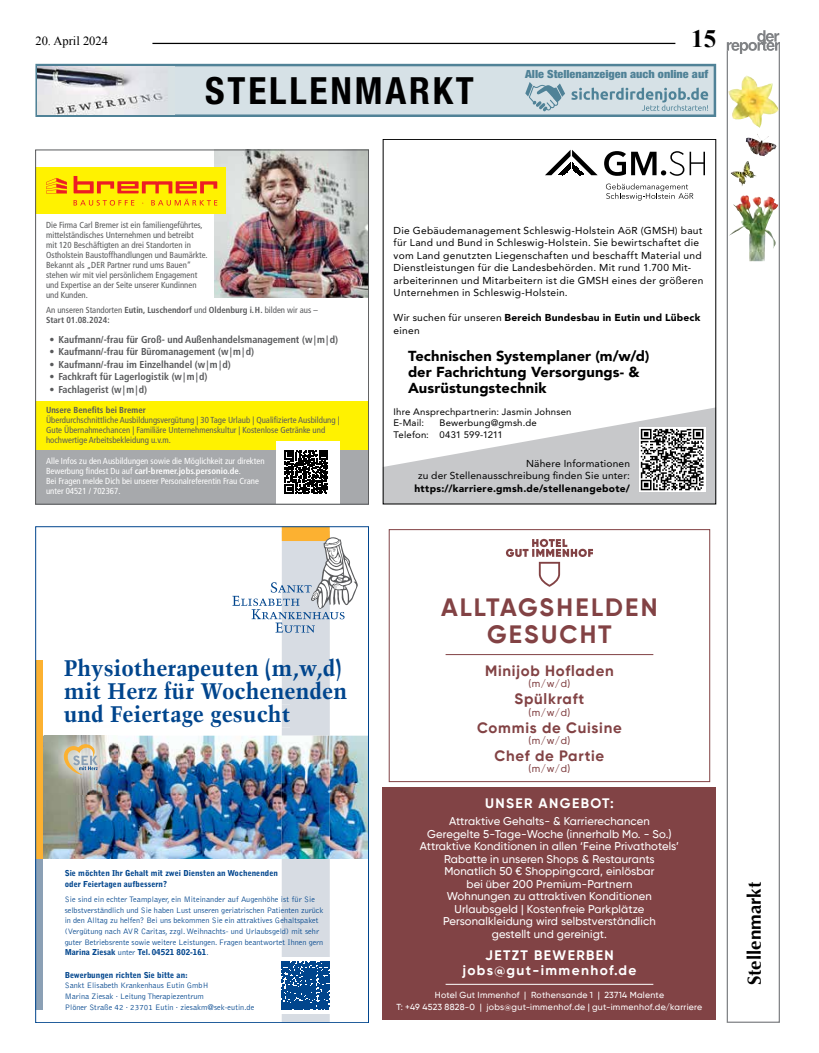
<style>
.page{position:relative;width:819px;height:1053px;background:#fff}
.page>*{position:absolute;margin:0;border:0;box-sizing:border-box;transform-origin:0 0}
.t1{font:700 condensed 37.5px "Helvetica Neue";letter-spacing:.075em;color:#000}
.t2{font:700 25px/27.5px "Gilroy";letter-spacing:.085em;color:#824244;text-align:center}
.t3{font:700 25px "Times New Roman";color:#000}
.t4{font:700 22.5px/23.1px "Trump Mediaeval LT Std";color:#00458d}
.t5{font:700 18.75px "Optima";color:#000}
.t6{font:700 15px "Gilroy";letter-spacing:.05em;color:#824244}
.t7{font:900 14.38px/16.2px "Avenir LT Pro";letter-spacing:.01em;color:#000}
.t8{font:700 13.75px/15px "Gilroy";letter-spacing:.1em;color:#fff;text-align:center}
.t9{font:12.5px "Times New Roman";color:#000}
.t10{font:500 11.25px/12.5px "Gilroy";letter-spacing:.01em;color:#fff;text-align:center}
.t11{font:900 condensed 11.25px "Helvetica Neue";color:#508297;scale:1.08 1}
.t12{font:10px/12.5px "Avenir LT Pro";letter-spacing:.025em;color:#000;text-align:right}
.t13{font:700 condensed 10px "Frutiger LT Std";color:#58595b}
.t14{font:900 10px/12.5px "Avenir LT Pro";letter-spacing:.02em;color:#000}
.t15{font:500 10px "Gilroy";color:#824244}
.t16{font:9.38px/11.2px "Avenir LT Pro";letter-spacing:.02em;color:#000}
.t17{font:condensed 8.75px/10px "Frutiger LT Std";color:#58595b}
.t18{font:condensed 8.75px/10px "Frutiger LT Std";color:#fff}
.t19{font:500 8.75px/11.9px "Gilroy";letter-spacing:.03em;color:#fff;text-align:center}
.t20{font:700 condensed 8.75px/10px "Frutiger LT Std";color:#58595b}
.t21{font:300 8.12px/10.6px "Bell Gothic Std";color:#00458d}
.t22{font:900 8.12px/10.6px "Bell Gothic Std";color:#00458d}
.s1{font-weight:400}
.s2{font-weight:700}
.s3{font-weight:900}
</style>
<div class="page">
<hr style="left:152px;top:43px;width:523px;height:1px;background:#000">
<div style="left:383px;top:787px;width:333px;height:232px;background:#814345"></div>
<div style="left:389px;top:529px;width:321px;height:253px;border:1px solid #824244"></div>
<svg style="left:506px;top:539px;width:87px;height:47px"></svg>
<hr style="left:445px;top:984px;width:208px;height:1px;background:#fff">
<hr style="left:445px;top:654px;width:208px;height:1px;background:#824244">
<svg style="left:604px;top:151px;width:101px;height:25px"></svg>
<svg style="left:545px;top:150px;width:52px;height:25px"></svg>
<svg style="left:606px;top:183px;width:87px;height:18px"></svg>
<svg style="left:383px;top:407px;width:333px;height:97px"></svg>
<svg style="left:282px;top:526px;width:48px;height:15px"></svg>
<img style="left:43px;top:735px;width:323px;height:123px">
<svg style="left:35px;top:660px;width:8px;height:198px;background:#dca33c"></svg>
<svg style="left:35px;top:858px;width:8px;height:151px"></svg>
<img style="left:232px;top:531px;width:126px;height:491px">
<img style="left:44px;top:735px;width:73px;height:59px">
<svg style="left:64px;top:744px;width:34px;height:31px"></svg>
<div style="left:35px;top:400px;width:333px;height:50px;background:#fff200"></div>
<img style="left:215px;top:152px;width:151px;height:146px">
<div style="left:35px;top:167px;width:191px;height:47px;background:#fff200"></div>
<svg style="left:74px;top:176px;width:143px;height:17px"></svg>
<svg style="left:74px;top:200px;width:60px;height:5px"></svg>
<svg style="left:151px;top:199px;width:66px;height:6px"></svg>
<svg style="left:46px;top:178px;width:21px;height:15px"></svg>
<div style="left:35px;top:450px;width:333px;height:54px;background:#a7a9ac"></div>
<div style="left:275px;top:441px;width:64px;height:63px;background:#fff"></div>
<svg style="left:285px;top:450px;width:43px;height:43px"></svg>
<div style="left:35px;top:150px;width:333px;height:354px;border:1px solid #58595b"></div>
<svg style="left:35px;top:64px;width:681px;height:53px;background:#c4d4db"></svg>
<img style="left:38px;top:66px;width:136px;height:48px">
<svg style="left:571px;top:88px;width:137px;height:23px;background:#b3c8d1"></svg>
<svg style="left:525px;top:82px;width:40px;height:29px"></svg>
<svg style="left:726px;top:54px;width:54px;height:968px"></svg>
<svg style="left:726px;top:30px;width:54px;height:24px"></svg>
<img style="left:728px;top:76px;width:35px;height:52px">
<img style="left:733px;top:195px;width:12px;height:20px">
<img style="left:746px;top:133px;width:22px;height:9px">
<img style="left:730px;top:162px;width:16px;height:21px">
<p class="t9" style="left:35px;top:32px;width:74px">20. April 2024</p>
<p class="t3" style="left:691px;top:21px;width:26px">15</p>
<p class="t1" style="left:205px;top:67px;width:270px">STELLENMARKT</p>
<p class="t11" style="left:525px;top:67px;width:171px">Alle Stellenanzeigen auch online auf</p>
<p class="t17" style="left:46px;top:220px;width:163px">Die Firma Carl Bremer ist ein familiengeführtes, mittelständisches Unternehmen und betreibt<br>mit 120 Beschäftigten an drei Standorten in Ostholstein Baustoffhandlungen und Baumärkte.<br>Bekannt als „DER Partner rund ums Bauen“ stehen wir mit viel persönlichem Engagement und Expertise an der Seite unserer Kundinnen und Kunden.</p>
<p class="t20" style="left:46px;top:305px;width:273px"><span class="s1">An unseren Standorten</span> Eutin, Luschendorf <span class="s1">und</span> Oldenburg i. H. <span class="s1">bilden wir aus –<br></span>Start 01.08.2024:</p>
<p class="t13" style="left:50px;top:333px;width:290px"><span class="s1">•</span> Kaufmann/-frau für Groß- und Außenhandelsmanagement (w | m | d)</p>
<p class="t13" style="left:50px;top:346px;width:206px">• Kaufmann/-frau für Büromanagement (w | m | d)</p>
<p class="t13" style="left:50px;top:358px;width:183px">• Kaufmann/-frau im Einzelhandel (w | m | d)</p>
<p class="t13" style="left:50px;top:371px;width:159px">• Fachkraft für Lagerlogistik (w | m | d)</p>
<p class="t13" style="left:50px;top:383px;width:99px">• Fachlagerist (w | m | d)</p>
<p class="t17" style="left:46px;top:405px;width:295px"><span class="s2">Unsere Benefits bei Bremer<br></span>Überdurchschnittliche Ausbildungsvergütung | 30 Tage Urlaub | Qualifizierte Ausbildung | Gute Übernahmechancen | Familiäre Unternehmenskultur | Kostenlose Getränke und hochwertige Arbeitsbekleidung u.v.m.</p>
<p class="t18" style="left:46px;top:455px;width:220px">Alle Infos zu den Ausbildungen sowie die Möglichkeit zur direkten Bewerbung findest Du auf <span class="s2">carl-bremer.jobs.personio.de</span>.<br>Bei Fragen melde Dich bei unserer Personalreferentin Frau Crane unter 04521 / 702367.</p>
<p class="t4" style="left:64px;top:656px;width:285px">Physiotherapeuten (m,w,d) mit Herz für Wochenenden und Feiertage gesucht</p>
<p class="t22" style="left:65px;top:867px;width:215px">Sie möchten Ihr Gehalt mit zwei Diensten an Wochenenden oder Feiertagen aufbessern?</p>
<p class="t21" style="left:65px;top:894px;width:260px">Sie sind ein echter Teamplayer, ein Miteinander auf Augenhöhe ist für Sie selbstverständlich und Sie haben Lust unseren geriatrischen Patienten zurück in den Alltag zu helfen? Bei uns bekommen Sie ein attraktives Gehaltspaket (Vergütung nach AVR Caritas, zzgl. Weihnachts- und Urlaubsgeld) mit sehr guter Betriebsrente sowie weitere Leistungen. Fragen beantwortet Ihnen gern <span class="s3">Marina Ziesak</span> unter <span class="s3">Tel. 04521 802-161</span>.</p>
<p class="t21" style="left:65px;top:969px;width:191px"><span class="s3">Bewerbungen richten Sie bitte an:<br></span>Sankt Elisabeth Krankenhaus Eutin GmbH<br>Marina Ziesak · Leitung Therapiezentrum<br>Plöner Straße 42 · 23701 Eutin · ziesakm@sek-eutin.de</p>
<p class="t12" style="left:393px;top:224px;width:311px;text-align:left">Die Gebäudemanagement Schleswig-Holstein AöR (GMSH) baut für Land und Bund in Schleswig-Holstein. Sie bewirtschaftet die vom Land genutzten Liegenschaften und beschafft Material und Dienstleistungen für die Landesbehörden. Mit rund 1.700 Mit&shy;arbeiterinnen und Mitarbeitern ist die GMSH eines der größeren Unternehmen in Schleswig-Holstein.</p>
<p class="t14" style="left:393px;top:311px;width:308px"><span class="s1">Wir suchen für unseren</span> Bereich Bundesbau in Eutin und Lübeck <span class="s1">einen</span></p>
<p class="t7" style="left:408px;top:347px;width:243px">Technischen Systemplaner (m/w/d) der Fachrichtung Versorgungs- &amp;<br>Ausrüstungstechnik</p>
<p class="t16" style="left:393px;top:406px;width:179px">Ihre Ansprechpartnerin: Jasmin Johnsen<br>E-Mail:</p>
<p class="t16" style="left:393px;top:417px;width:145px;text-indent:46px">Bewerbung@gmsh.de<br>Telefon: 0431 599-1211</p>
<p class="t12" style="left:414px;top:457px;width:217px">Nähere Informationen<br>zu der Stellenausschreibung finden Sie unter: <span class="s3">https://karriere.gmsh.de/stellenangebote/</span></p>
<p class="t2" style="left:441px;top:593px;width:218px">ALLTAGSHELDEN<br>GESUCHT</p>
<p class="t6" style="left:485px;top:661px;width:130px">Minijob Hofladen</p>
<p class="t15" style="left:528px;top:677px;width:43px">(m/w/d)</p>
<p class="t6" style="left:514px;top:689px;width:71px">Spülkraft</p>
<p class="t15" style="left:528px;top:706px;width:43px">(m/w/d)</p>
<p class="t6" style="left:477px;top:718px;width:146px">Commis de Cuisine</p>
<p class="t15" style="left:528px;top:734px;width:43px">(m/w/d)</p>
<p class="t6" style="left:494px;top:746px;width:111px">Chef de Partie</p>
<p class="t15" style="left:528px;top:762px;width:43px">(m/w/d)</p>
<p class="t8" style="left:485px;top:795px;width:130px">UNSER ANGEBOT:</p>
<p class="t10" style="left:420px;top:814px;width:261px">Attraktive Gehalts- &amp; Karrierechancen<br>Geregelte 5-Tage-Woche (innerhalb Mo. - So.)<br>Attraktive Konditionen in allen ‘Feine Privathotels’ Rabatte in unseren Shops &amp; Restaurants Monatlich 50 € Shoppingcard, einlösbar<br>bei über 200 Premium-Partnern<br>Wohnungen zu attraktiven Konditionen Urlaubsgeld | Kostenfreie Parkplätze Personalkleidung wird selbstverständlich<br>gestellt und gereinigt.</p>
<p class="t8" style="left:462px;top:947px;width:176px">JETZT BEWERBEN jobs@gut-immenhof.de</p>
<p class="t19" style="left:396px;top:989px;width:307px">Hotel Gut Immenhof | Rothensande 1 | 23714 Malente<br>T: +49 4523 8828-0 | jobs@gut-immenhof.de | gut-immenhof.de/karriere</p>
<p class="t5" style="left:743px;top:985px;width:105px;rotate:-90deg">Stellenmarkt</p>
</div>
